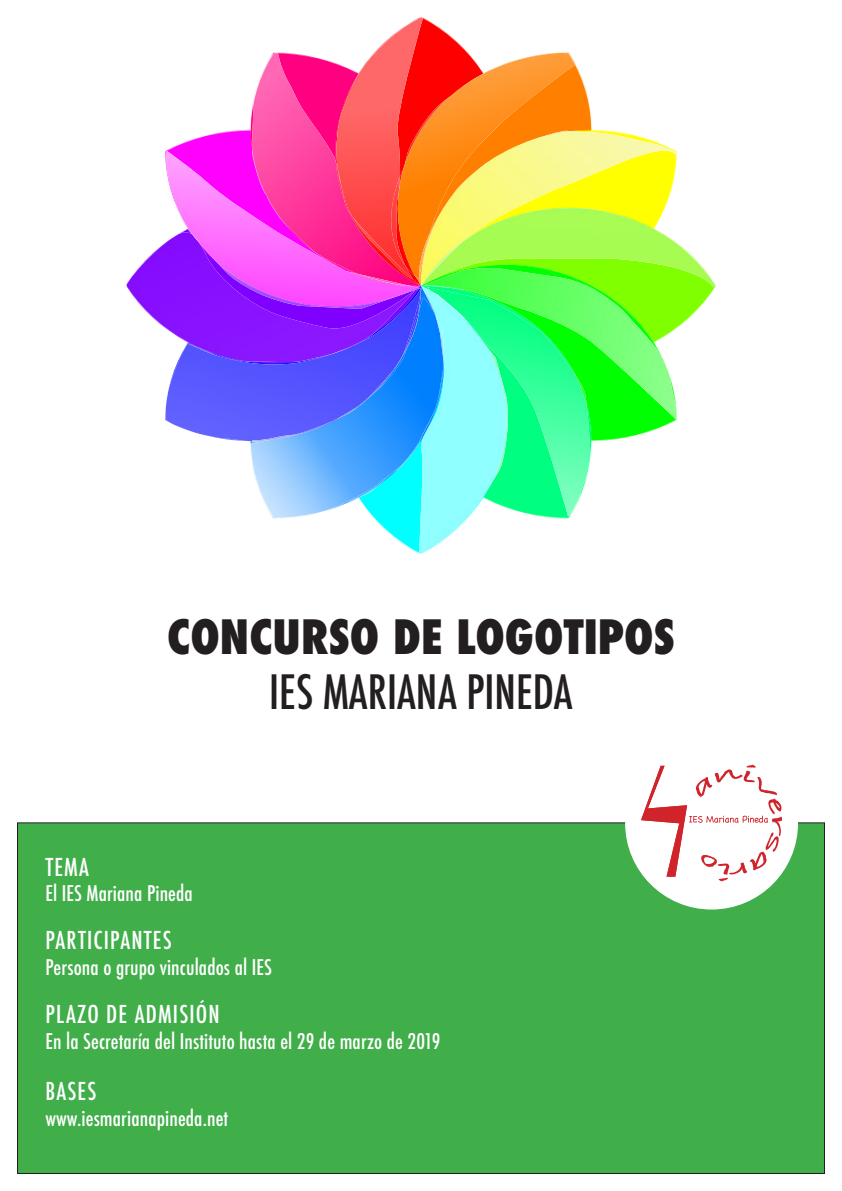
<style>
.page{position:relative;width:842px;height:1191px;background:#fff}
.page>*{position:absolute;margin:0;border:0;box-sizing:border-box;transform-origin:0 0}
.t1{font:800 condensed 46px "Futura";color:#231f20}
.t2{font:500 condensed 46px "Futura";color:#231f20}
.t3{font:500 condensed 24px "Futura";letter-spacing:.05em;color:#fff}
.t4{font:500 condensed 21px "Futura";letter-spacing:.005em;color:#fff}
</style>
<div class="page">
<img style="left:165px;top:18px;width:550px;height:309px">
<img style="left:250px;top:52px;width:86px;height:99px">
<img style="left:336px;top:18px;width:87px;height:133px">
<img style="left:395px;top:53px;width:180px;height:98px">
<img style="left:419px;top:131px;width:259px;height:154px">
<img style="left:420px;top:233px;width:1px;height:44px">
<img style="left:421px;top:208px;width:295px;height:80px">
<img style="left:425px;top:242px;width:38px;height:26px">
<img style="left:126px;top:243px;width:39px;height:84px">
<img style="left:249px;top:441px;width:170px;height:78px">
<img style="left:164px;top:287px;width:88px;height:154px">
<img style="left:189px;top:343px;width:63px;height:13px">
<img style="left:252px;top:309px;width:167px;height:132px">
<img style="left:274px;top:309px;width:145px;height:130px">
<img style="left:165px;top:151px;width:255px;height:158px">
<img style="left:192px;top:235px;width:224px;height:55px">
<img style="left:424px;top:268px;width:255px;height:153px">
<img style="left:509px;top:287px;width:82px;height:229px">
<img style="left:419px;top:286px;width:90px;height:268px">
<img style="left:435px;top:316px;width:9px;height:45px">
<img style="left:422px;top:286px;width:8px;height:16px">
<img style="left:437px;top:320px;width:6px;height:40px">
<img style="left:433px;top:292px;width:29px;height:24px">
<div style="left:18px;top:823px;width:806px;height:350px;background:#40ae49"></div>
<div style="left:625px;top:736px;width:173px;height:173px;background:#fff;border-radius:50%"></div>
<svg style="left:641px;top:764px;width:141px;height:117px"></svg>
<p class="t1" style="left:167px;top:605px;width:509px">CONCURSO DE LOGOTIPOS</p>
<p class="t2" style="left:269px;top:662px;width:305px">IES MARIANA PINEDA</p>
<p class="t3" style="left:45px;top:851px;width:45px">TEMA</p>
<p class="t4" style="left:45px;top:880px;width:149px">El IES Mariana Pineda</p>
<p class="t3" style="left:45px;top:925px;width:128px">PARTICIPANTES</p>
<p class="t4" style="left:45px;top:954px;width:228px">Persona o grupo vinculados al IES</p>
<p class="t3" style="left:45px;top:998px;width:176px">PLAZO DE ADMISIÓN</p>
<p class="t4" style="left:45px;top:1027px;width:397px">En la Secretaría del Instituto hasta el 29 de marzo de 2019</p>
<p class="t3" style="left:45px;top:1076px;width:53px">BASES</p>
<p class="t4" style="left:45px;top:1105px;width:184px">www.iesmarianapineda.net</p>
</div>
